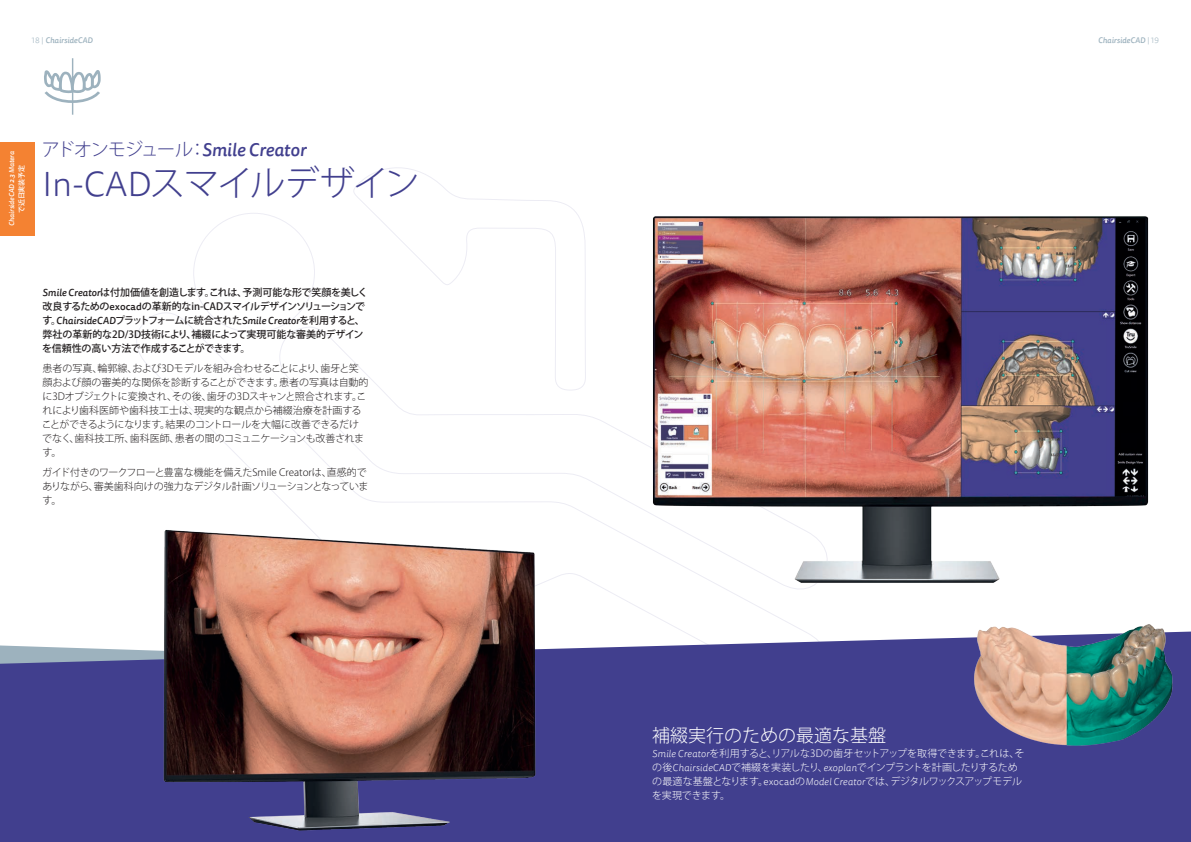
<style>
.page{position:relative;width:1191px;height:842px;background:#fff}
.page>*{position:absolute;margin:0;border:0;box-sizing:border-box;transform-origin:0 0}
.t1{font:300 35px "Koz Go Pro";letter-spacing:-.04em;color:#413f8e}
.t2{font:italic 500 18px "Tisa Sans Pro";color:#413f8e}
.t3{font:300 18px "Koz Go Pro";color:#fff}
.t4{font:300 10px/14px "Koz Go Pro";letter-spacing:-.02em;color:#231f20}
.t5{font:300 10px/14px "Koz Go Pro";letter-spacing:-.025em;color:#fff}
.t6{font:500 10px/14px "Koz Go Pro";letter-spacing:-.04em;color:#231f20}
.t7{font:500 10px/14px "Koz Go Pro";letter-spacing:-.02em;color:#231f20}
.t8{font:italic 500 10px "Tisa Sans Pro";color:#231f20}
.t9{font:italic 500 8px "Tisa Sans Pro";color:#9db2be}
.t10{font:italic 500 7px "Tisa Sans Pro";letter-spacing:-.005em;color:#fff}
.t11{font:500 7px "Koz Go Pro";letter-spacing:-.005em;color:#fff}
.s1{font-weight:300;font-style:normal}
.s2{font-family:"Koz Go Pro";font-weight:300;font-style:normal}
.s3{font-family:"Tisa Sans Pro"}
.s4{font-family:"Tisa Sans Pro";font-style:italic}
.s5{font-family:"Koz Go Pro";font-style:normal}
</style>
<div class="page">
<div style="left:0;top:632px;width:1191px;height:210px;background:#413f8e"></div>
<svg style="left:135px;top:312px;width:693px;height:378px"></svg>
<svg style="left:277px;top:326px;width:551px;height:268px"></svg>
<svg style="left:350px;top:167px;width:236px;height:224px"></svg>
<svg style="left:193px;top:213px;width:122px;height:120px"></svg>
<img style="left:638px;top:216px;width:511px;height:372px">
<img style="left:968px;top:624px;width:210px;height:132px">
<div style="left:0;top:142px;width:34px;height:93px;background:#f48232"></div>
<img style="left:136px;top:518px;width:429px;height:324px">
<svg style="left:44px;top:58px;width:57px;height:57px"></svg>
<p class="t9" style="left:32px;top:34px;width:62px"><span class="s1">18 |</span> ChairsideCAD</p>
<p class="t9" style="left:1098px;top:34px;width:62px">ChairsideCAD <span class="s1">| 19</span></p>
<p class="t10" style="left:7px;top:226px;width:76px;rotate:-90deg">ChairsideCAD 2.3 Matera</p>
<p class="t11" style="left:17px;top:213px;width:50px;rotate:-90deg">で近日実装予定</p>
<h2 class="t2" style="left:42px;top:137px;width:266px"><span class="s2">アドオンモジュール：</span>Smile Creator</h2>
<h1 class="t1" style="left:43px;top:160px;width:378px"><span class="s3">In-CAD</span>スマイルデザイン</h1>
<p class="t6" style="left:43px;top:286px;width:327px"><span class="s4">Smile Creator</span>は付加価値を創造します。これは、予測可能な形で笑顔を美しく改良するための<span class="s3">exocad</span>の革新的なin-CADスマイルデザインソリューションで</p>
<p class="t8" style="left:42px;top:314px;width:324px"><span class="s5">す。</span>ChairsideCAD<span class="s5">プラットフォームに統合された</span>Smile Creator<span class="s5">を利用すると、</span></p>
<p class="t7" style="left:42px;top:328px;width:323px">弊社の革新的な2D/3D技術により、補綴によって実現可能な審美的デザインを信頼性の高い方法で作成することができます。</p>
<p class="t4" style="left:42px;top:361px;width:328px">患者の写真、輪郭線、および3Dモデルを組み合わせることにより、歯牙と笑顔および顔の審美的な関係を診断することができます。患者の写真は自動的に3Dオブジェクトに変換され、その後、歯牙の3Dスキャンと照合されます。これにより歯科医師や歯科技工士は、現実的な観点から補綴治療を計画することができるようになります。結果のコントロールを大幅に改善できるだけでなく、歯科技工所、歯科医師、患者の間のコミュニケーションも改善されます。</p>
<p class="t4" style="left:42px;top:465px;width:328px">ガイド付きのワークフローと豊富な機能を備えたSmile Creatorは、直感的でありながら、審美歯科向けの強力なデジタル計画ソリューションとなっています。</p>
<h2 class="t3" style="left:652px;top:723px;width:235px">補綴実行のための最適な基盤</h2>
<p class="t5" style="left:652px;top:747px;width:374px"><span class="s4">Smile Creator</span>を利用すると、リアルな3Dの歯牙セットアップを取得できます。これは、その後<span class="s4">ChairsideCAD</span>で補綴を実装したり、<span class="s4">exoplan</span>でインプラントを計画したりするための最適な基盤となります。<span class="s3">exocad</span>の<span class="s4">Model Creator</span>では、デジタルワックスアップモデルを実現できます。</p>
</div>
